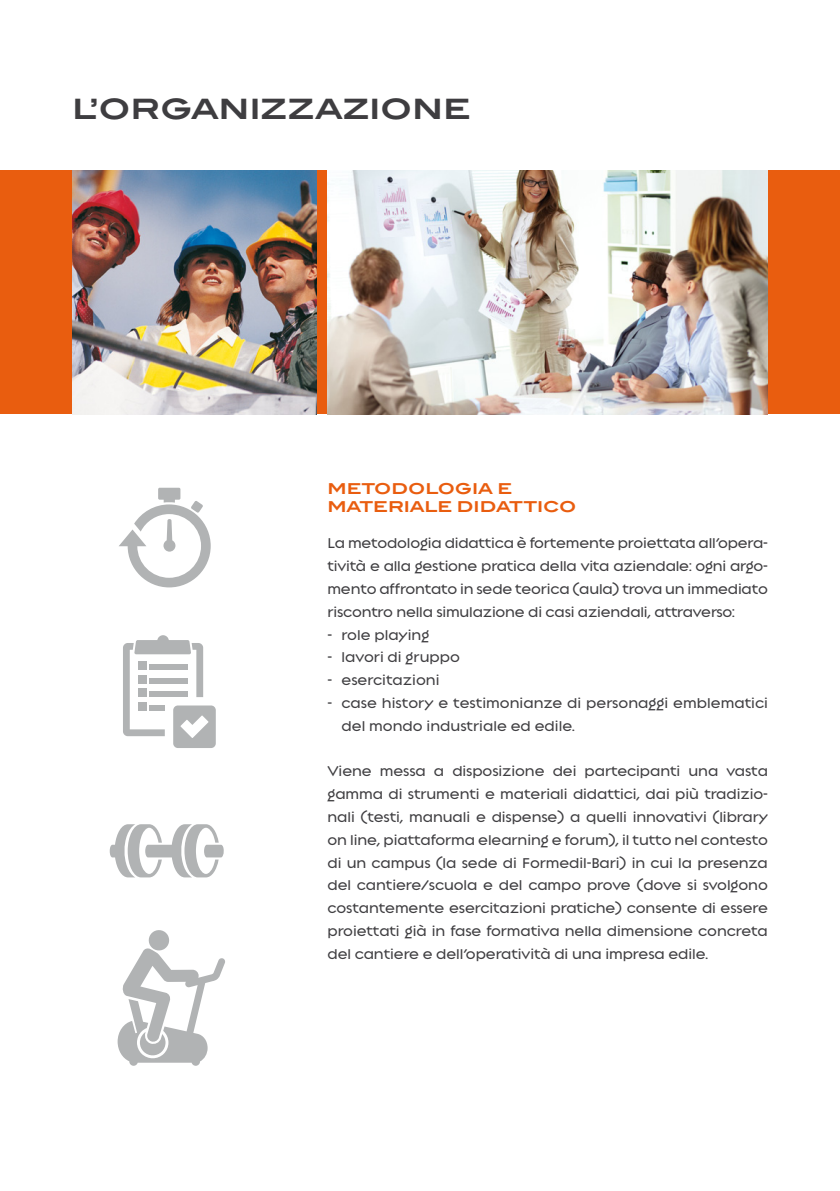
<style>
.page{position:relative;width:840px;height:1191px;background:#fff}
.page>*{position:absolute;margin:0;border:0;box-sizing:border-box;transform-origin:0 0}
.t1{font:700 28px "Blair ITC";color:#3e3d40}
.t2{font:500 19px/22.8px "Regulator";color:#3e3d40;text-align:justify}
.t3{font:700 15px "Blair ITC";color:#e95d0f}
</style>
<div class="page">
<div style="left:0;top:170px;width:839px;height:244px;background:#e95d0f"></div>
<div style="left:173px;top:705px;width:43px;height:43px;background:#b1b3b4;border-radius:5px"></div>
<svg style="left:123px;top:635px;width:85px;height:103px"></svg>
<svg style="left:109px;top:824px;width:115px;height:53px"></svg>
<svg style="left:117px;top:930px;width:108px;height:135px"></svg>
<svg style="left:119px;top:488px;width:91px;height:99px"></svg>
<img style="left:72px;top:170px;width:244px;height:244px">
<img style="left:327px;top:170px;width:440px;height:244px">
<h1 class="t1" style="left:72px;top:91px;width:400px">L’ORGANIZZAZIONE</h1>
<p class="t3" style="left:327px;top:479px;width:36px">METODOLO</p>
<p class="t3" style="left:454px;top:479px;width:56px">GIA E</p>
<p class="t3" style="left:327px;top:497px;width:15px">MATERIALE</p>
<p class="t3" style="left:456px;top:497px;width:14px">DIDATTICO</p>
<p class="t2" style="left:327px;top:531px;width:442px">La metodologia didattica è fortemente proiettata all’opera&shy;tività e alla gestione pratica della vita aziendale: ogni argo&shy;mento affrontato in sede teorica (aula) trova un immediato riscontro nella simulazione di casi aziendali, attraverso:</p>
<p class="t2" style="left:327px;top:622px;width:103px">- role playing</p>
<p class="t2" style="left:327px;top:645px;width:134px">- lavori di gruppo</p>
<p class="t2" style="left:327px;top:667px;width:113px">- esercitazioni</p>
<p class="t2" style="left:341px;top:690px;width:427px;text-indent:-14px">- case history e testimonianze di personaggi emblematici del mondo industriale ed edile.</p>
<p class="t2" style="left:327px;top:759px;width:442px">Viene messa a disposizione dei partecipanti una vasta gamma di strumenti e materiali didattici, dai più tradizio&shy;nali (testi, manuali e dispense) a quelli innovativi (library on line, piattaforma elearning e forum), il tutto nel contesto di un campus (la sede di Formedil-Bari) in cui la presenza del cantiere/scuola e del campo prove (dove si svolgono costantemente esercitazioni pratiche) consente di essere proiettati già in fase formativa nella dimensione concreta del cantiere e dell’operatività di una impresa edile.</p>
</div>
